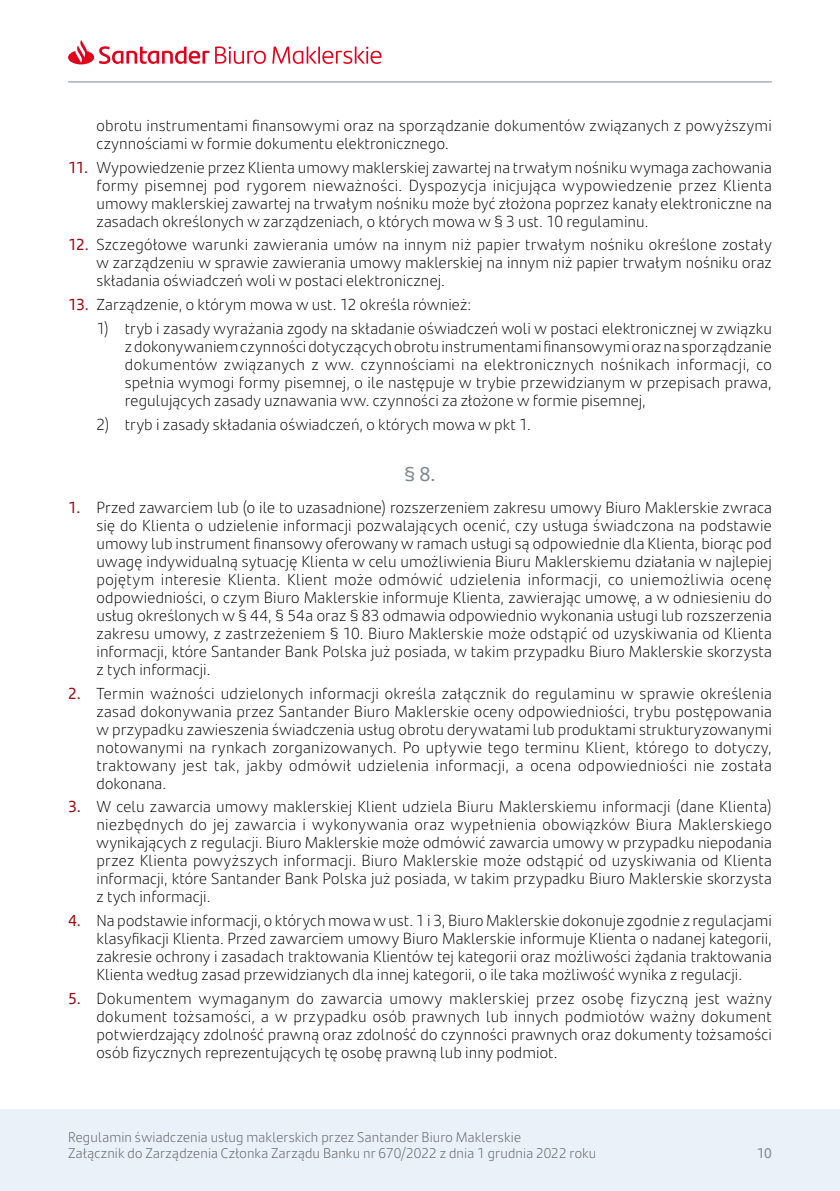
<style>
.page{position:relative;width:840px;height:1191px;background:#fff}
.page>*{position:absolute;margin:0;border:0;box-sizing:border-box;transform-origin:0 0}
.pargarf{font:20px "Santander Text";color:#7f8a93}
.numeracja_1a{font:300 16px/18px "Santander Text";letter-spacing:.01em;color:#000;text-align:justify}
.text_reg{font:300 16px/18px "Santander Text";letter-spacing:.01em;color:#000;text-align:justify}
.t1{font:300 14px/16px "Santander Text";letter-spacing:.01em;color:#58585a}
.t2{font:14px "Santander Text";color:#7f8a93}
.s1{font-weight:400;color:#9d0d15}
</style>
<div class="page">
<div style="left:0;top:1109px;width:839px;height:82px;background:#eaf1f8"></div>
<svg style="left:215px;top:46px;width:51px;height:18px"></svg>
<svg style="left:272px;top:46px;width:109px;height:18px"></svg>
<svg style="left:68px;top:40px;width:141px;height:24px"></svg>
<hr style="left:68px;top:82px;width:703px;height:1px;background:#7f8a93">
<p class="numeracja_1a" style="left:96px;top:116px;width:676px">obrotu instrumentami finansowymi oraz na sporządzanie dokumentów związanych z powyższymi czynnościami w formie dokumentu elektronicznego.</p>
<p class="numeracja_1a" style="left:96px;top:157px;width:676px;text-indent:-28px"><span class="s1">11.</span> Wypowiedzenie przez Klienta umowy maklerskiej zawartej na trwałym nośniku wymaga zachowania formy pisemnej pod rygorem nieważności. Dyspozycja inicjująca wypowiedzenie przez Klienta umowy maklerskiej zawartej na trwałym nośniku może być złożona poprzez kanały elektroniczne na zasadach określonych w zarządzeniach, o których mowa w § 3 ust. 10 regulaminu.</p>
<p class="numeracja_1a" style="left:96px;top:235px;width:676px;text-indent:-28px"><span class="s1">12.</span> Szczegółowe warunki zawierania umów na innym niż papier trwałym nośniku określone zostały w zarządzeniu w sprawie zawierania umowy maklerskiej na innym niż papier trwałym nośniku oraz składania oświadczeń woli w postaci elektronicznej.</p>
<p class="numeracja_1a" style="left:68px;top:295px;width:404px"><span class="s1">13.</span> Zarządzenie, o którym mowa w ust. 12 określa również:</p>
<p class="text_reg" style="left:125px;top:318px;width:648px;text-indent:-28px">1) tryb i zasady wyrażania zgody na składanie oświadczeń woli w postaci elektronicznej w związku z dokonywaniem czynności dotyczących obrotu instrumentami finansowymi oraz na sporządzanie dokumentów związanych z ww. czynnościami na elektronicznych nośnikach informacji, co spełnia wymogi formy pisemnej, o ile następuje w trybie przewidzianym w przepisach prawa, regulujących zasady uznawania ww. czynności za złożone w formie pisemnej,</p>
<p class="text_reg" style="left:96px;top:414px;width:435px">2) tryb i zasady składania oświadczeń, o których mowa w pkt 1.</p>
<p class="pargarf" style="left:404px;top:458px;width:33px">§ 8.</p>
<p class="numeracja_1a" style="left:96px;top:497px;width:676px;text-indent:-28px"><span class="s1">1.</span> Przed zawarciem lub (o ile to uzasadnione) rozszerzeniem zakresu umowy Biuro Maklerskie zwraca się do Klienta o udzielenie informacji pozwalających ocenić, czy usługa świadczona na podstawie umowy lub instrument finansowy oferowany w ramach usługi są odpowiednie dla Klienta, biorąc pod uwagę indywidualną sytuację Klienta w celu umożliwienia Biuru Maklerskiemu działania w najlepiej pojętym interesie Klienta. Klient może odmówić udzielenia informacji, co uniemożliwia ocenę odpowiedniości, o czym Biuro Maklerskie informuje Klienta, zawierając umowę, a w odniesieniu do usług określonych w § 44, § 54a oraz § 83 odmawia odpowiednio wykonania usługi lub rozszerzenia zakresu umowy, z zastrzeżeniem § 10. Biuro Maklerskie może odstąpić od uzyskiwania od Klienta informacji, które Santander Bank Polska już posiada, w takim przypadku Biuro Maklerskie skorzysta z tych informacji.</p>
<p class="numeracja_1a" style="left:96px;top:683px;width:676px;text-indent:-28px"><span class="s1">2.</span> Termin ważności udzielonych informacji określa załącznik do regulaminu w sprawie określenia zasad dokonywania przez Santander Biuro Maklerskie oceny odpowiedniości, trybu postępowania w przypadku zawieszenia świadczenia usług obrotu derywatami lub produktami strukturyzowanymi notowanymi na rynkach zorganizowanych. Po upływie tego terminu Klient, którego to dotyczy, traktowany jest tak, jakby odmówił udzielenia informacji, a ocena odpowiedniości nie została dokonana.</p>
<p class="numeracja_1a" style="left:96px;top:797px;width:676px;text-indent:-28px"><span class="s1">3.</span> W celu zawarcia umowy maklerskiej Klient udziela Biuru Maklerskiemu informacji (dane Klienta) niezbędnych do jej zawarcia i wykonywania oraz wypełnienia obowiązków Biura Maklerskiego wynikających z regulacji. Biuro Maklerskie może odmówić zawarcia umowy w przypadku niepodania przez Klienta powyższych informacji. Biuro Maklerskie może odstąpić od uzyskiwania od Klienta informacji, które Santander Bank Polska już posiada, w takim przypadku Biuro Maklerskie skorzysta z tych informacji.</p>
<p class="numeracja_1a" style="left:96px;top:910px;width:676px;text-indent:-28px"><span class="s1">4.</span> Na podstawie informacji, o których mowa w ust. 1 i 3, Biuro Maklerskie dokonuje zgodnie z regulacjami klasyfikacji Klienta. Przed zawarciem umowy Biuro Maklerskie informuje Klienta o nadanej kategorii, zakresie ochrony i zasadach traktowania Klientów tej kategorii oraz możliwości żądania traktowania Klienta według zasad przewidzianych dla innej kategorii, o ile taka możliwość wynika z regulacji.</p>
<p class="numeracja_1a" style="left:96px;top:988px;width:676px;text-indent:-28px"><span class="s1">5.</span> Dokumentem wymaganym do zawarcia umowy maklerskiej przez osobę fizyczną jest ważny dokument tożsamości, a w przypadku osób prawnych lub innych podmiotów ważny dokument potwierdzający zdolność prawną oraz zdolność do czynności prawnych oraz dokumenty tożsamości osób fizycznych reprezentujących tę osobę prawną lub inny podmiot.</p>
<p class="t1" style="left:68px;top:1128px;width:529px">Regulamin świadczenia usług maklerskich przez Santander Biuro Maklerskie<br>Załącznik do Zarządzenia Członka Zarządu Banku nr 670/2022 z dnia 1 grudnia 2022 roku</p>
<p class="t2" style="left:756px;top:1142px;width:17px">10</p>
</div>
